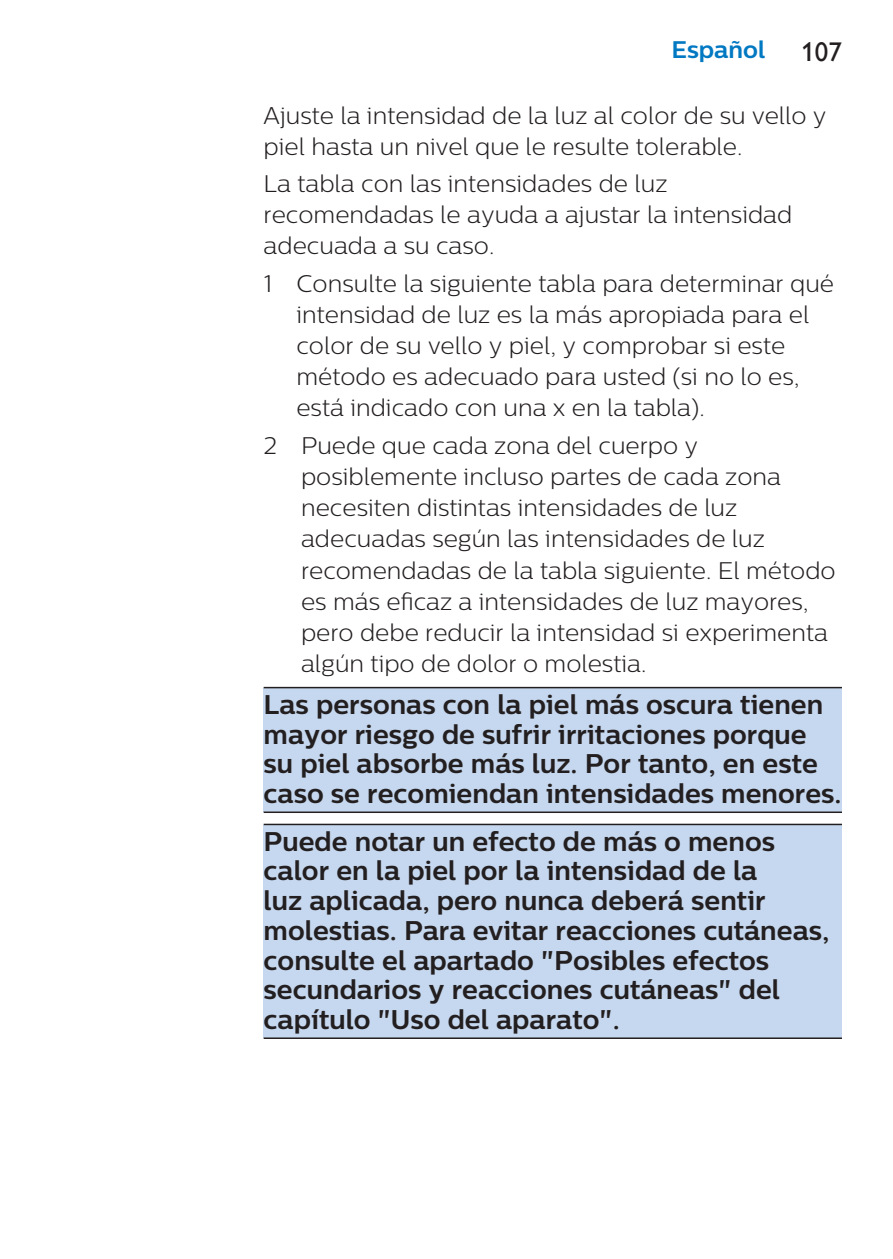
<style>
.page{position:relative;width:893px;height:1259px;background:#fff}
.page>*{position:absolute;margin:0;border:0;box-sizing:border-box;transform-origin:0 0}
.t1{font:700 27px/29.7px "Centrale Sans";color:#231f20}
.t2{font:27px "Gill Sans Alt One WGL";color:#231f20}
.t3{font:300 24px/31.2px "Centrale Sans";color:#231f20}
.t4{font:700 24px "Centrale Sans";color:#0079c2}
</style>
<div class="page">
<div style="left:264px;top:688px;width:578px;height:124px;background:#c6d8ef"></div>
<hr style="left:264px;top:687px;width:578px;height:1px;background:#231f20">
<hr style="left:264px;top:811px;width:578px;height:2px;background:#231f20">
<div style="left:264px;top:825px;width:578px;height:213px;background:#c6d8ef"></div>
<hr style="left:264px;top:823px;width:578px;height:2px;background:#231f20">
<hr style="left:264px;top:1037px;width:578px;height:2px;background:#231f20">
<p class="t4" style="left:671px;top:35px;width:96px">Español</p>
<p class="t2" style="left:801px;top:33px;width:42px">107</p>
<p class="t3" style="left:264px;top:99px;width:564px">Ajuste la intensidad de la luz al color de su vello y piel hasta un nivel que le resulte tolerable.</p>
<p class="t3" style="left:264px;top:168px;width:530px">La tabla con las intensidades de luz recomendadas le ayuda a ajustar la intensidad adecuada a su caso.</p>
<p class="t3" style="left:296px;top:267px;width:539px;text-indent:-33px">1 Consulte la siguiente tabla para determinar qué intensidad de luz es la más apropiada para el color de su vello y piel, y comprobar si este método es adecuado para usted (si no lo es, está indicado con una x en la tabla).</p>
<p class="t3" style="left:301px;top:429px;width:536px;text-indent:-37px">2 Puede que cada zona del cuerpo y posiblemente incluso partes de cada zona necesiten distintas intensidades de luz adecuadas según las intensidades de luz recomendadas de la tabla siguiente. El método es más eficaz a intensidades de luz mayores, pero debe reducir la intensidad si experimenta algún tipo de dolor o molestia.</p>
<p class="t1" style="left:264px;top:689px;width:579px">Las personas con la piel más oscura tienen mayor riesgo de sufrir irritaciones porque su piel absorbe más luz. Por tanto, en este caso se recomiendan intensidades menores.</p>
<p class="t1" style="left:264px;top:826px;width:567px">Puede notar un efecto de más o menos calor en la piel por la intensidad de la<br>luz aplicada, pero nunca deberá sentir molestias. Para evitar reacciones cutáneas, consulte el apartado "Posibles efectos secundarios y reacciones cutáneas" del capítulo "Uso del aparato".</p>
</div>
